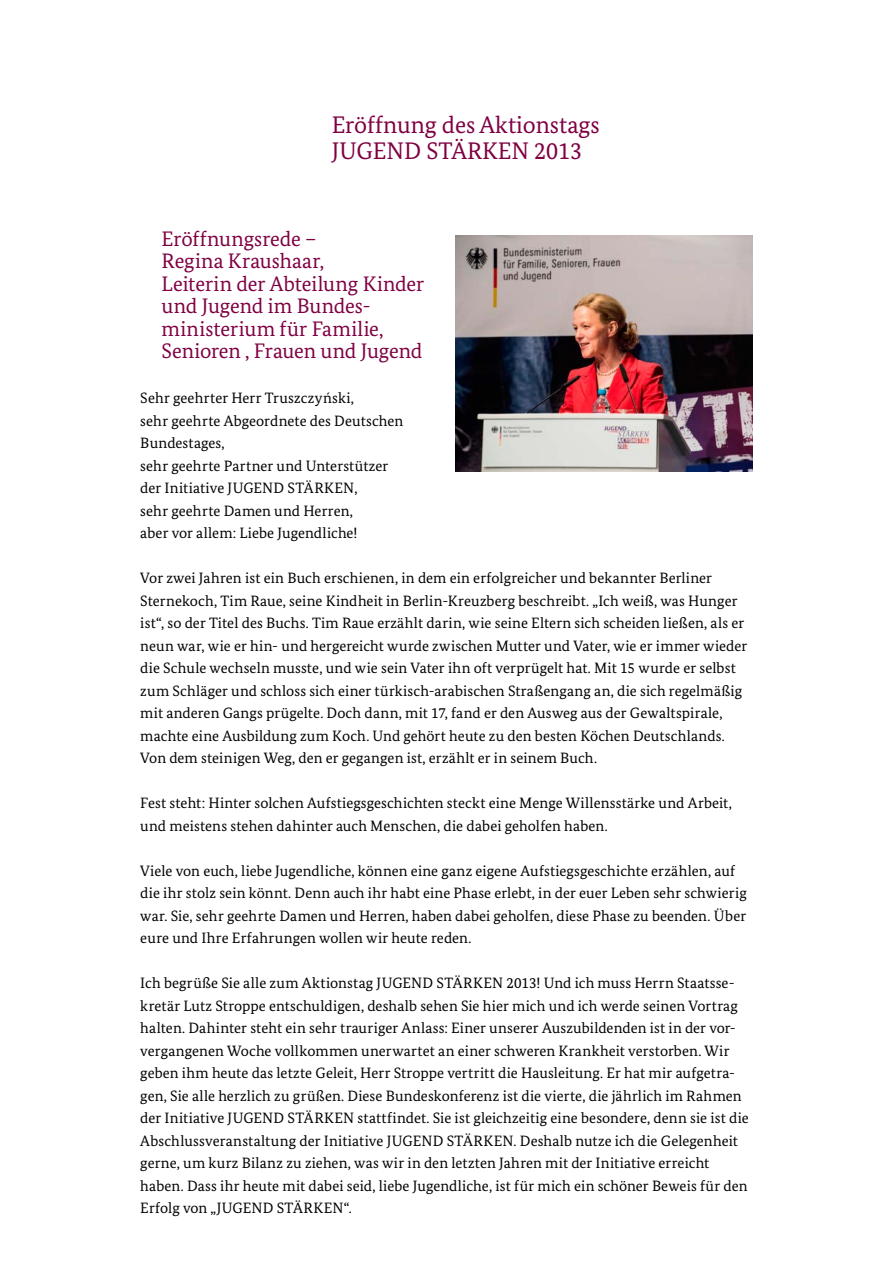
<style>
.page{position:relative;width:893px;height:1263px;background:#fff}
.page>*{position:absolute;margin:0;border:0;box-sizing:border-box;transform-origin:0 0}
.t1{font:24px/25.5px "Bundes Serif";color:#7f0042}
._1_1_Head{font:21px/22.5px "Bundes Serif";letter-spacing:-.005em;color:#7f0042}
.Fließtext_ohne_Absta{font:15px/22.5px "Bundes Serif";letter-spacing:.005em;color:#000}
</style>
<div class="page">
<img style="left:455px;top:235px;width:298px;height:236px">
<h2 class="t1" style="left:332px;top:112px;width:270px">Eröffnung des Aktionstags<br>JUGEND STÄRKEN 2013</h2>
<h2 class="_1_1_Head" style="left:162px;top:227px;width:264px">Eröffnungsrede –<br>Regina Kraushaar,<br>Leiterin der Abteilung Kinder und Jugend im Bundes&shy;ministerium für Familie,<br>Senioren , Frauen und Jugend</h2>
<p class="Fließtext_ohne_Absta" style="left:140px;top:387px;width:215px">Sehr geehrter Herr Truszczyński,</p>
<p class="Fließtext_ohne_Absta" style="left:140px;top:409px;width:265px">sehr geehrte Abgeordnete des Deutschen<br>Bundestages,</p>
<p class="Fließtext_ohne_Absta" style="left:140px;top:454px;width:250px">sehr geehrte Partner und Unterstützer der Initiative JUGEND STÄRKEN,</p>
<p class="Fließtext_ohne_Absta" style="left:140px;top:499px;width:214px">sehr geehrte Damen und Herren,</p>
<p class="Fließtext_ohne_Absta" style="left:140px;top:522px;width:219px">aber vor allem: Liebe Jugendliche!</p>
<p class="Fließtext_ohne_Absta" style="left:140px;top:567px;width:608px">Vor zwei Jahren ist ein Buch erschienen, in dem ein erfolgreicher und bekannter Berliner Sternekoch, Tim Raue, seine Kindheit in Berlin-Kreuzberg beschreibt. „Ich weiß, was Hunger ist“, so der Titel des Buchs. Tim Raue erzählt darin, wie seine Eltern sich scheiden ließen, als er neun war, wie er hin- und hergereicht wurde zwischen Mutter und Vater, wie er immer wieder die Schule wechseln musste, und wie sein Vater ihn oft verprügelt hat. Mit 15 wurde er selbst zum Schläger und schloss sich einer türkisch-arabischen Straßengang an, die sich regelmäßig mit anderen Gangs prügelte. Doch dann, mit 17, fand er den Ausweg aus der Gewaltspirale, machte eine Ausbildung zum Koch. Und gehört heute zu den besten Köchen Deutschlands.<br>Von dem steinigen Weg, den er gegangen ist, erzählt er in seinem Buch.</p>
<p class="Fließtext_ohne_Absta" style="left:140px;top:792px;width:593px">Fest steht: Hinter solchen Aufstiegsgeschichten steckt eine Menge Willensstärke und Arbeit, und meistens stehen dahinter auch Menschen, die dabei geholfen haben.</p>
<p class="Fließtext_ohne_Absta" style="left:140px;top:859px;width:608px">Viele von euch, liebe Jugendliche, können eine ganz eigene Aufstiegsgeschichte erzählen, auf die ihr stolz sein könnt. Denn auch ihr habt eine Phase erlebt, in der euer Leben sehr schwierig war. Sie, sehr geehrte Damen und Herren, haben dabei geholfen, diese Phase zu beenden. Über eure und Ihre Erfahrungen wollen wir heute reden.</p>
<p class="Fließtext_ohne_Absta" style="left:140px;top:972px;width:610px">Ich begrüße Sie alle zum Aktionstag JUGEND STÄRKEN 2013! Und ich muss Herrn Staatsse&shy;kretär Lutz Stroppe entschuldigen, deshalb sehen Sie hier mich und ich werde seinen Vortrag halten. Dahinter steht ein sehr trauriger Anlass: Einer unserer Auszubildenden ist in der vor&shy;vergangenen Woche vollkommen unerwartet an einer schweren Krankheit verstorben. Wir geben ihm heute das letzte Geleit, Herr Stroppe vertritt die Hausleitung. Er hat mir aufgetra&shy;gen, Sie alle herzlich zu grüßen. Diese Bundeskonferenz ist die vierte, die jährlich im Rahmen der Initiative JUGEND STÄRKEN stattfindet. Sie ist gleichzeitig eine besondere, denn sie ist die Abschlussveranstaltung der Initiative JUGEND STÄRKEN. Deshalb nutze ich die Gelegenheit gerne, um kurz Bilanz zu ziehen, was wir in den letzten Jahren mit der Initiative erreicht haben. Dass ihr heute mit dabei seid, liebe Jugendliche, ist für mich ein schöner Beweis für den Erfolg von „JUGEND STÄRKEN“.</p>
</div>
